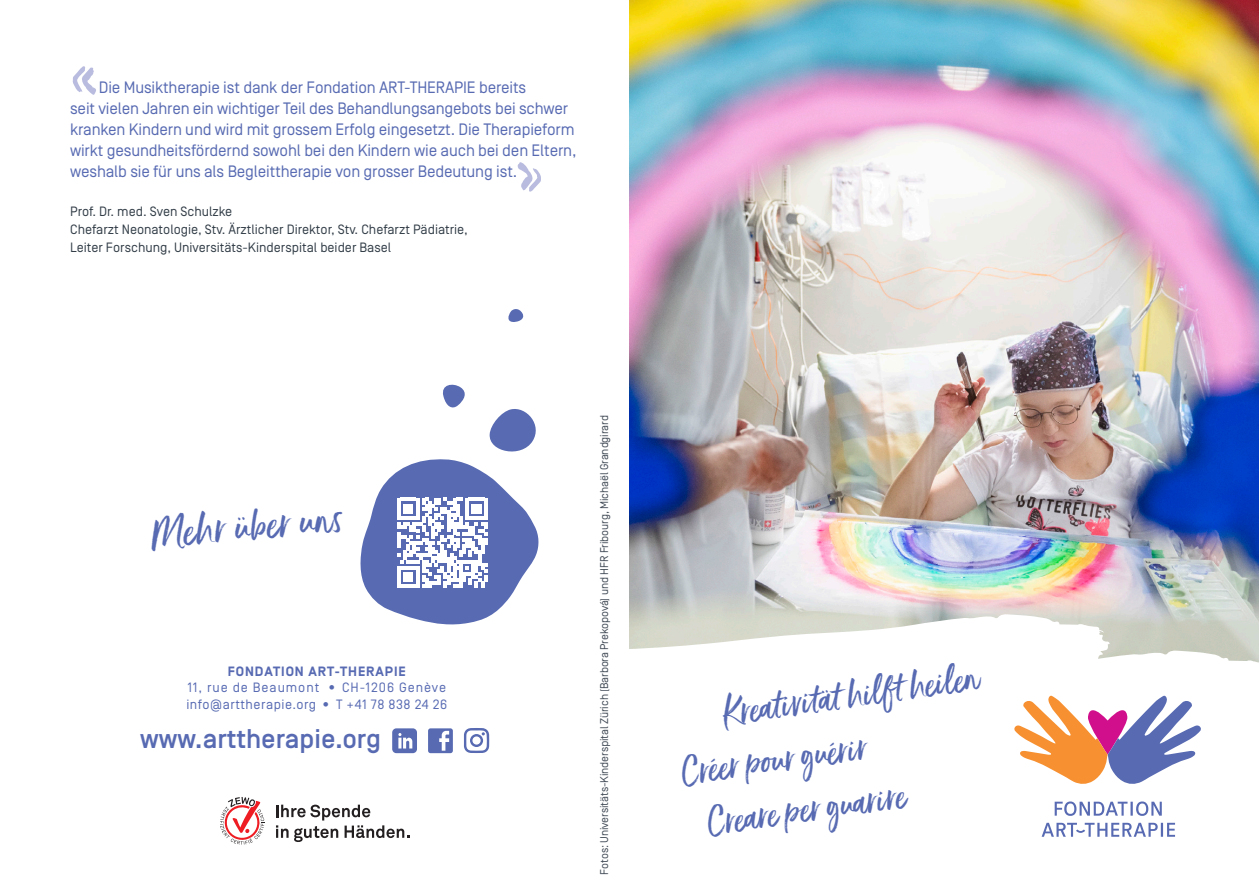
<style>
.page{position:relative;width:1259px;height:893px;background:#fff}
.page>*{position:absolute;margin:0;border:0;box-sizing:border-box;transform-origin:0 0}
.t1{font:75px "Drina";color:#b9bcde}
.t2{font:39.9px "Ernestand Emily";color:#576ab2}
.t3{font:35.7px "Ernestand Emily";color:#576ab2}
.t4{font:500 27px "Simplon BP";color:#576ab2}
.t5{font:16.5px/21px "Simplon BP Regular";letter-spacing:-.01em;color:#576ab2}
.t6{font:13.5px/18px "Simplon BP Regular";color:#323d47}
.t7{font:13.5px/16.2px "Simplon BP Regular";letter-spacing:.04em;color:#576ab2}
.t8{font:700 13.5px "Simplon BP";letter-spacing:.07em;color:#576ab2}
.t9{font:11.25px "Simplon BP Regular";letter-spacing:-.01em;color:#404954}
</style>
<div class="page">
<img style="left:629px;top:0;width:630px;height:650px">
<svg style="left:629px;top:614px;width:481px;height:36px"></svg>
<svg style="left:508px;top:309px;width:16px;height:13px"></svg>
<svg style="left:1046px;top:650px;width:213px;height:186px"></svg>
<svg style="left:220px;top:797px;width:44px;height:48px"></svg>
<svg style="left:276px;top:805px;width:133px;height:37px"></svg>
<svg style="left:1014px;top:695px;width:187px;height:90px"></svg>
<svg style="left:1041px;top:823px;width:134px;height:14px"></svg>
<svg style="left:1054px;top:801px;width:107px;height:15px"></svg>
<svg style="left:428px;top:728px;width:25px;height:25px"></svg>
<svg style="left:392px;top:728px;width:25px;height:25px"></svg>
<svg style="left:464px;top:728px;width:25px;height:25px"></svg>
<svg style="left:360px;top:384px;width:179px;height:241px"></svg>
<h1 class="t1" style="left:70px;top:29px;width:30px">«</h1>
<p class="t5" style="left:70px;top:77px;width:508px;text-indent:29px">Die Musiktherapie ist dank der Fondation ART-THERAPIE bereits<br>seit vielen Jahren ein wichtiger Teil des Behandlungsangebots bei schwer kranken Kindern und wird mit grossem Erfolg eingesetzt. Die Therapieform wirkt gesundheitsfördernd sowohl bei den Kindern wie auch bei den Eltern, weshalb sie für uns als Begleittherapie von grosser Bedeutung ist.</p>
<h1 class="t1" style="left:513px;top:126px;width:36px">»</h1>
<p class="t6" style="left:70px;top:202px;width:399px">Prof. Dr. med. Sven Schulzke<br>Chefarzt Neonatologie, Stv. Ärztlicher Direktor, Stv. Chefarzt Pädiatrie,<br>Leiter Forschung, Universitäts-Kinderspital beider Basel</p>
<h2 class="t2" style="left:147px;top:509px;width:195px;rotate:-5deg">Mehr über uns</h2>
<p class="t8" style="left:228px;top:664px;width:180px">FONDATION ART-THERAPIE</p>
<p class="t7" style="left:186px;top:680px;width:262px">11, rue de Beaumont • CH-1206 Genève info@arttherapie.org • T +41 78 838 24 26</p>
<h3 class="t4" style="left:140px;top:723px;width:243px">www.arttherapie.org</h3>
<p class="t9" style="left:598px;top:875px;width:461px;rotate:-90deg">Fotos: Universitäts-Kinderspital Zürich (Barbora Prekopová) und HFR Fribourg, Michaël Grandgirard</p>
<h3 class="t3" style="left:720px;top:690px;width:260px;rotate:-8deg">Kreativität hilft heilen</h3>
<h3 class="t3" style="left:678px;top:750px;width:189px;rotate:-8deg">Créer pour guérir</h3>
<h3 class="t3" style="left:704px;top:801px;width:202px;rotate:-8deg">Creare per guarire</h3>
</div>
